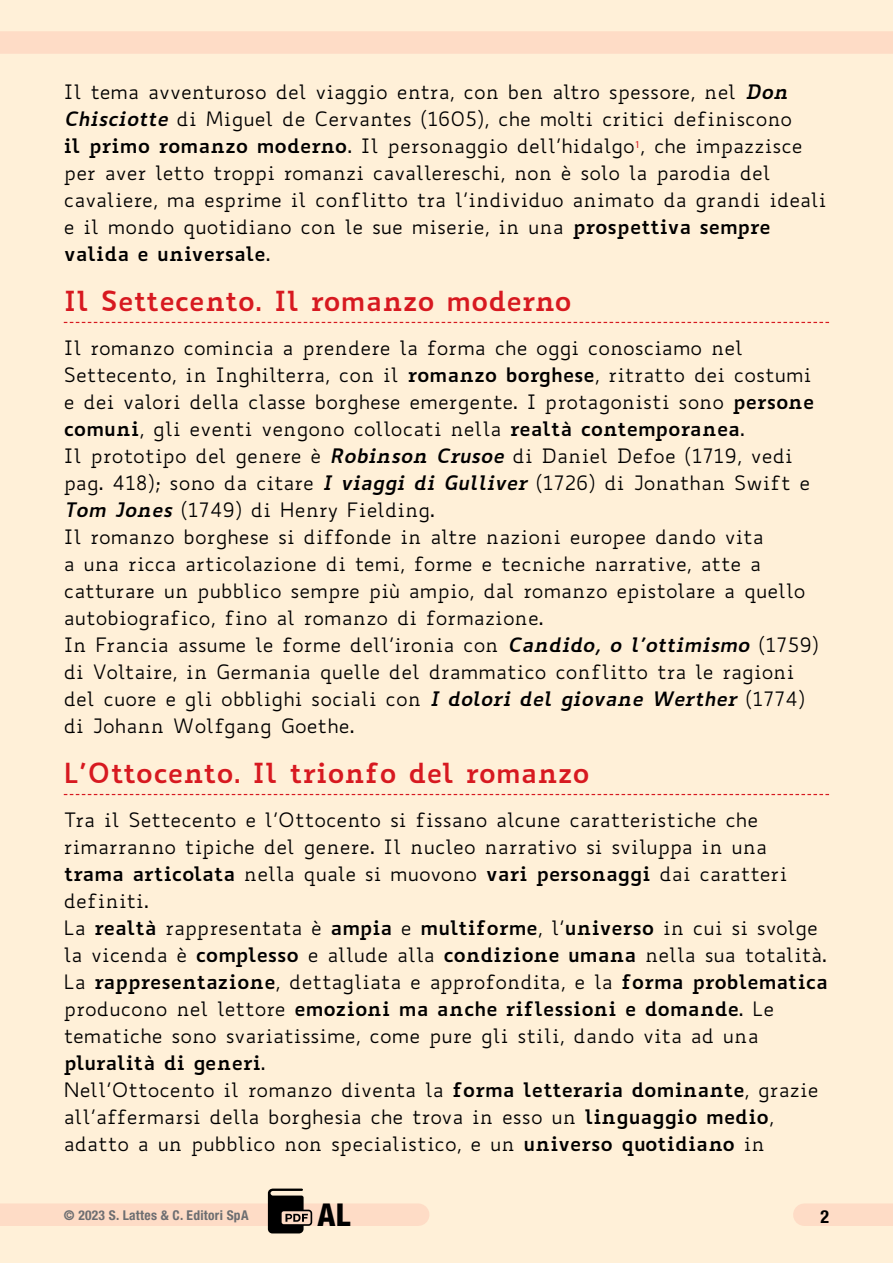
<style>
.page{position:relative;width:893px;height:1263px;background:#fff0d8}
.page>*{position:absolute;margin:0;border:0;box-sizing:border-box;transform-origin:0 0}
.t1{font:800 condensed 31.5px "Helvetica Neue LT Std";color:#000}
.t2{font:700 27px "Biancoenero";color:#d71920}
.t3{font:19.5px/27px "Biancoenero";color:#000}
.t4{font:700 condensed 18px "Helvetica Neue LT Std";color:#000}
.t5{font:700 condensed 13.5px "Helvetica Neue LT Std";letter-spacing:.02em;color:#6d6e71}
.s1{font-weight:700;font-style:italic}
.s2{font-weight:700}
</style>
<div class="page">
<div style="left:0;top:1203px;width:418px;height:23px;background:#fedcc6"></div>
<div style="left:0;top:31px;width:893px;height:23px;background:#fedcc6"></div>
<svg style="left:64px;top:322px;width:765px;height:1px"></svg>
<svg style="left:64px;top:794px;width:765px;height:1px"></svg>
<div style="left:804px;top:1203px;width:89px;height:23px;background:#fedcc6"></div>
<svg style="left:268px;top:1188px;width:44px;height:45px"></svg>
<p class="t3" style="left:64px;top:78px;width:764px">Il tema avventuroso del viaggio entra, con ben altro spessore, nel <span class="s1">Don Chisciotte</span> di Miguel de Cervantes (1605), che molti critici definiscono<br><span class="s2">il primo romanzo moderno</span>. Il personaggio dell’hidalgo<sup>1</sup>, che impazzisce per aver letto troppi romanzi cavallereschi, non è solo la parodia del cavaliere, ma esprime il conflitto tra l’individuo animato da grandi ideali e il mondo quotidiano con le sue miserie, in una <span class="s2">prospettiva sempre valida e universale</span>.</p>
<h2 class="t2" style="left:64px;top:278px;width:510px">Il Settecento. Il romanzo moderno</h2>
<p class="t3" style="left:64px;top:334px;width:757px">Il romanzo comincia a prendere la forma che oggi conosciamo nel Settecento, in Inghilterra, con il <span class="s2">romanzo borghese</span>, ritratto dei costumi e dei valori della classe borghese emergente. I protagonisti sono <span class="s2">persone comuni</span>, gli eventi vengono collocati nella <span class="s2">realtà contemporanea</span>.<br>Il prototipo del genere è <span class="s1">Robinson Crusoe</span> di Daniel Defoe (1719, vedi pag. 418); sono da citare <span class="s1">I viaggi di Gulliver</span> (1726) di Jonathan Swift e <span class="s1">Tom Jones</span> (1749) di Henry Fielding.<br>Il romanzo borghese si diffonde in altre nazioni europee dando vita<br>a una ricca articolazione di temi, forme e tecniche narrative, atte a catturare un pubblico sempre più ampio, dal romanzo epistolare a quello autobiografico, fino al romanzo di formazione.<br>In Francia assume le forme dell’ironia con <span class="s1">Candido, o l’ottimismo</span> (1759) di Voltaire, in Germania quelle del drammatico conflitto tra le ragioni del cuore e gli obblighi sociali con <span class="s1">I dolori del giovane Werther</span> (1774) di Johann Wolfgang Goethe.</p>
<h2 class="t2" style="left:64px;top:750px;width:528px">L’Ottocento. Il trionfo del romanzo</h2>
<p class="t3" style="left:64px;top:806px;width:766px">Tra il Settecento e l’Ottocento si fissano alcune caratteristiche che rimarranno tipiche del genere. Il nucleo narrativo si sviluppa in una <span class="s2">trama articolata</span> nella quale si muovono <span class="s2">vari personaggi</span> dai caratteri definiti.<br>La <span class="s2">realtà</span> rappresentata è <span class="s2">ampia</span> e <span class="s2">multiforme</span>, l’<span class="s2">universo</span> in cui si svolge la vicenda è <span class="s2">complesso</span> e allude alla <span class="s2">condizione umana</span> nella sua totalità.<br>La <span class="s2">rappresentazione</span>, dettagliata e approfondita, e la <span class="s2">forma problematica </span>producono nel lettore <span class="s2">emozioni ma anche riflessioni e domande</span>. Le tematiche sono svariatissime, come pure gli stili, dando vita ad una <span class="s2">pluralità di generi</span>.<br>Nell’Ottocento il romanzo diventa la <span class="s2">forma letteraria dominante</span>, grazie all’affermarsi della borghesia che trova in esso un <span class="s2">linguaggio medio</span>, adatto a un pubblico non specialistico, e un <span class="s2">universo quotidiano</span> in</p>
<p class="t5" style="left:64px;top:1206px;width:186px">© 2023 S. Lattes &amp; C. Editori SpA</p>
<h1 class="t1" style="left:318px;top:1195px;width:34px">AL</h1>
<p class="t4" style="left:820px;top:1206px;width:10px">2</p>
</div>
